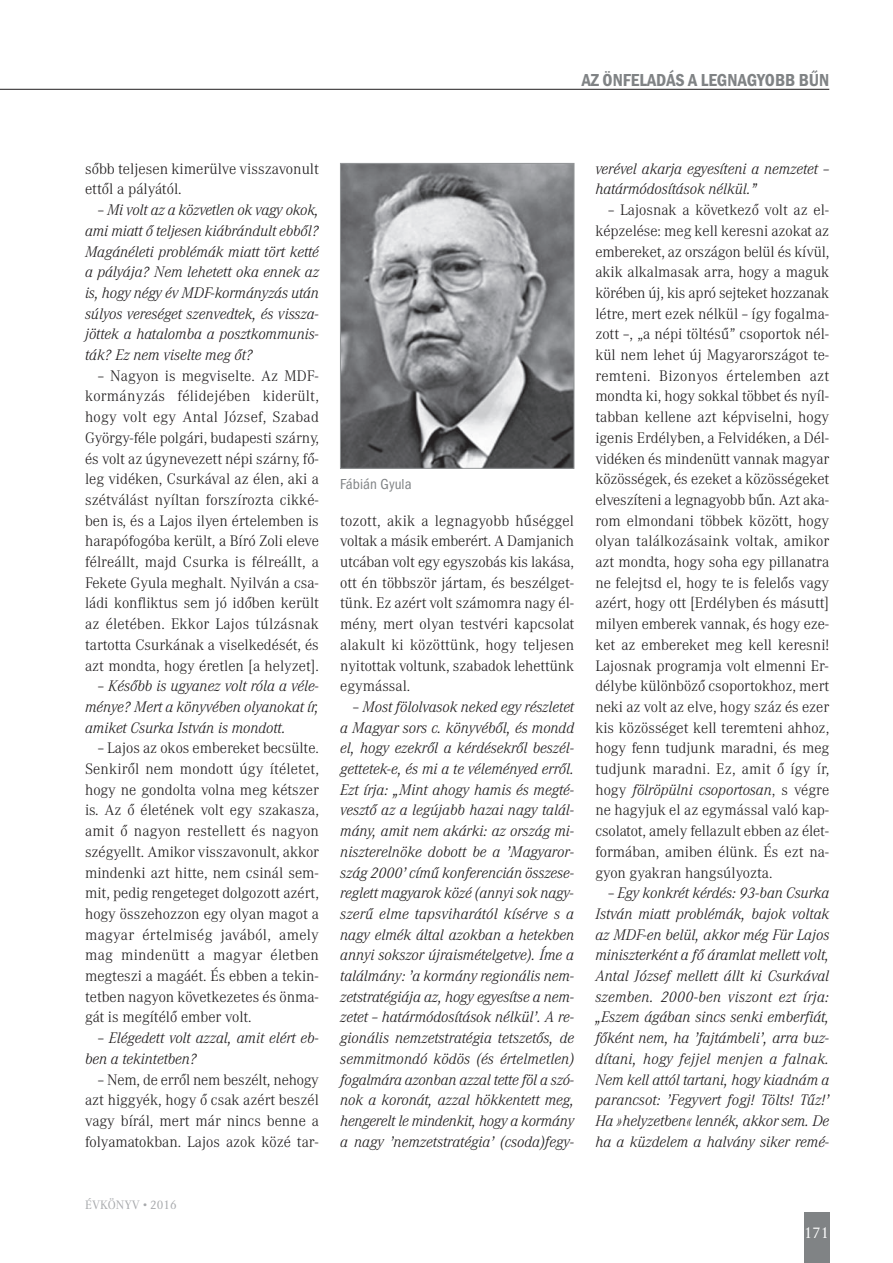
<style>
.page{position:relative;width:893px;height:1263px;background:#fff}
.page>*{position:absolute;margin:0;border:0;box-sizing:border-box;transform-origin:0 0}
.t1{font:600 condensed 18px "Franklin Gothic";color:#808385}
.t2{font:300 15px/20.7px "Corporate A";color:#201d1e;text-align:justify}
.t3{font:italic 300 15px/20.7px "Corporate A";color:#201d1e;text-align:justify}
.t4{font:condensed 15px "ITC Franklin Gothic Std";color:#808385}
.t5{font:15px "Corporate A";color:#fff}
.t6{font:12px "Corporate A";letter-spacing:.005em;color:#a7a9ac}
.s1{font-style:normal}
.s2{font-style:italic}
</style>
<div class="page">
<div style="left:804px;top:1212px;width:25px;height:51px;background:#808385"></div>
<hr style="left:0;top:89px;width:829px;height:1px;background:#201d1e">
<img style="left:342px;top:165px;width:230px;height:302px">
<div style="left:340px;top:163px;width:234px;height:306px;border:1px solid #939698"></div>
<p class="t1" style="left:582px;top:69px;width:249px">AZ ÖNFELADÁS A LEGNAGYOBB BŰN</p>
<p class="t2" style="left:85px;top:159px;width:235px">sőbb teljesen kimerülve visszavonult ettől a pályától.</p>
<p class="t3" style="left:85px;top:201px;width:235px;text-indent:13px"><span class="s1">–</span> Mi volt az a közvetlen ok vagy okok, ami miatt ő teljesen kiábrándult ebből?<br>Magánéleti problémák miatt tört ketté a pályája? Nem lehetett oka ennek az is, hogy négy év MDF-kormányzás után súlyos vereséget szenvedtek, és vissza&shy;jöttek a hatalomba a posztkommunis&shy;ták? Ez nem viselte meg őt?</p>
<p class="t2" style="left:85px;top:366px;width:235px;text-indent:13px">– Nagyon is megviselte. Az MDF&shy;kormányzás félidejében kiderült, hogy volt egy Antal József, Szabad György-féle polgári, budapesti szárny, és volt az úgynevezett népi szárny, fő&shy;leg vidéken, Csurkával az élen, aki a szétválást nyíltan forszírozta cikké&shy;ben is, és a Lajos ilyen értelemben is harapófogóba került, a Bíró Zoli eleve félreállt, majd Csurka is félreállt, a Fekete Gyula meghalt. Nyilván a csa&shy;ládi konfliktus sem jó időben került az életében. Ekkor Lajos túlzásnak tartotta Csurkának a viselkedését, és azt mondta, hogy éretlen [a helyzet].</p>
<p class="t3" style="left:85px;top:677px;width:235px;text-indent:13px"><span class="s1">–</span> Később is ugyanez volt róla a véle&shy;ménye? Mert a könyvében olyanokat ír, amiket Csurka István is mondott.</p>
<p class="t2" style="left:85px;top:739px;width:235px;text-indent:13px">– Lajos az okos embereket becsülte.<br>Senkiről nem mondott úgy ítéletet, hogy ne gondolta volna meg kétszer is. Az ő életének volt egy szakasza, amit ő nagyon restellett és nagyon szégyellt. Amikor visszavonult, akkor mindenki azt hitte, nem csinál sem&shy;mit, pedig rengeteget dolgozott azért, hogy összehozzon egy olyan magot a magyar értelmiség javából, amely mag mindenütt a magyar életben megteszi a magáét. És ebben a tekin&shy;tetben nagyon következetes és önma&shy;gát is megítélő ember volt.</p>
<p class="t3" style="left:85px;top:1029px;width:235px;text-indent:13px"><span class="s1">–</span> Elégedett volt azzal, amit elért eb&shy;ben a tekintetben?</p>
<p class="t2" style="left:85px;top:1070px;width:235px;text-indent:13px">– Nem, de erről nem beszélt, nehogy azt higgyék, hogy ő csak azért beszél vagy bírál, mert már nincs benne a folyamatokban. Lajos azok közé tar-</p>
<p class="t4" style="left:340px;top:479px;width:73px">Fábián Gyula</p>
<p class="t2" style="left:340px;top:511px;width:235px">tozott, akik a legnagyobb hűséggel voltak a másik emberért. A Damjanich utcában volt egy egyszobás kis lakása, ott én többször jártam, és beszélget&shy;tünk. Ez azért volt számomra nagy él&shy;mény, mert olyan testvéri kapcsolat alakult ki közöttünk, hogy teljesen nyitottak voltunk, szabadok lehettünk egymással.</p>
<p class="t3" style="left:340px;top:698px;width:235px;text-indent:13px"><span class="s1">–</span> Most fölolvasok neked egy részletet a Magyar sors c. könyvéből, és mondd el, hogy ezekről a kérdésekről beszél&shy;gettetek-e, és mi a te véleményed erről.<br>Ezt írja: „Mint ahogy hamis és megté&shy;vesztő az a legújabb hazai nagy talál&shy;mány, amit nem akárki: az ország mi&shy;niszterelnöke dobott be a ’Magyaror&shy;szág 2000’ című konferencián összese&shy;reglett magyarok közé (annyi sok nagy&shy;szerű elme tapsviharától kísérve s a nagy elmék által azokban a hetekben annyi sokszor újraismételgetve). Íme a találmány: ’a kormány regionális nem&shy;zetstratégiája az, hogy egyesítse a nem&shy;zetet – határmódosítások nélkül’. A re&shy;gionális nemzetstratégia tetszetős, de semmitmondó ködös (és értelmetlen) fogalmára azonban azzal tette föl a szó&shy;nok a koronát, azzal hökkentett meg, hengerelt le mindenkit, hogy a kormány a nagy ’nemzetstratégia’ (csoda)fegy-</p>
<p class="t3" style="left:595px;top:159px;width:235px">verével akarja egyesíteni a nemzetet – határmódosítások nélkül.”</p>
<p class="t2" style="left:595px;top:201px;width:235px;text-indent:13px">– Lajosnak a következő volt az el&shy;képzelése: meg kell keresni azokat az embereket, az országon belül és kívül, akik alkalmasak arra, hogy a maguk körében új, kis apró sejteket hozzanak létre, mert ezek nélkül – így fogalma&shy;zott –, „a népi töltésű” csoportok nél&shy;kül nem lehet új Magyarországot te&shy;remteni. Bizonyos értelemben azt mondta ki, hogy sokkal többet és nyíl&shy;tabban kellene azt képviselni, hogy igenis Erdélyben, a Felvidéken, a Dél&shy;vidéken és mindenütt vannak magyar közösségek, és ezeket a közösségeket elveszíteni a legnagyobb bűn. Azt aka&shy;rom elmondani többek között, hogy olyan találkozásaink voltak, amikor azt mondta, hogy soha egy pillanatra ne felejtsd el, hogy te is felelős vagy azért, hogy ott [Erdélyben és másutt] milyen emberek vannak, és hogy eze&shy;ket az embereket meg kell keresni!<br>Lajosnak programja volt elmenni Er&shy;délybe különböző csoportokhoz, mert neki az volt az elve, hogy száz és ezer kis közösséget kell teremteni ahhoz, hogy fenn tudjunk maradni, és meg tudjunk maradni. Ez, amit ő így ír, hogy <span class="s2">fölröpülni csoportosan</span>, s végre ne hagyjuk el az egymással való kap&shy;csolatot, amely fellazult ebben az élet&shy;formában, amiben élünk. És ezt na&shy;gyon gyakran hangsúlyozta.</p>
<p class="t3" style="left:595px;top:884px;width:235px;text-indent:13px"><span class="s1">–</span> Egy konkrét kérdés: 93-ban Csurka István miatt problémák, bajok voltak az MDF-en belül, akkor még Für Lajos miniszterként a fő áramlat mellett volt, Antal József mellett állt ki Csurkával szemben. 2000-ben viszont ezt írja: „Eszem ágában sincs senki emberfiát, főként nem, ha ’fajtámbeli’, arra buz&shy;dítani, hogy fejjel menjen a falnak.<br>Nem kell attól tartani, hogy kiadnám a parancsot: ’Fegyvert fogj! Tölts! Tűz!’ Ha »helyzetben« lennék, akkor sem. De ha a küzdelem a halvány siker remé-</p>
<p class="t6" style="left:85px;top:1198px;width:93px">ÉVKÖNYV • 2016</p>
<p class="t5" style="left:804px;top:1225px;width:26px">171</p>
</div>
